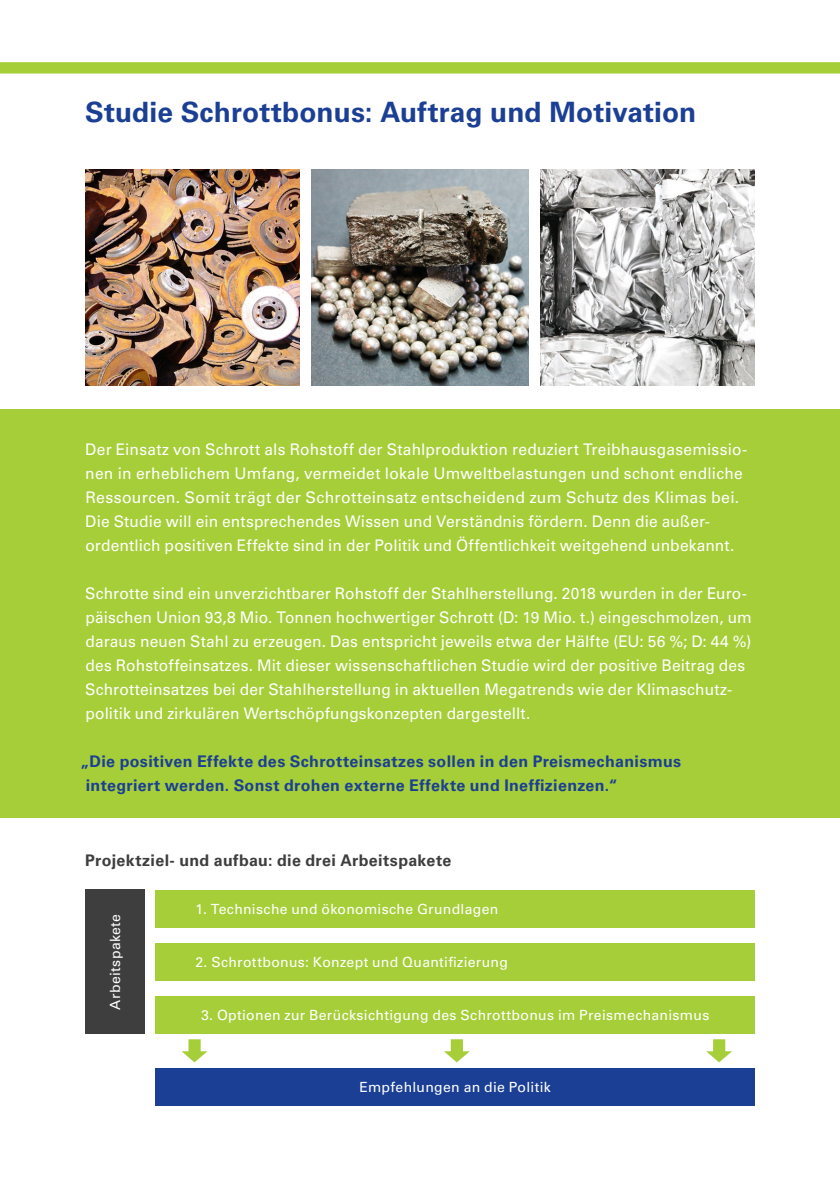
<style>
.page{position:relative;width:840px;height:1191px;background:#fff}
.page>*{position:absolute;margin:0;border:0;box-sizing:border-box;transform-origin:0 0}
.t1{font:700 28px "Univers LT Std";letter-spacing:.005em;color:#1b3f94}
.t2{font:16px/24px "Univers LT Std";letter-spacing:.01em;color:#fff}
.t3{font:700 16px/24px "Univers LT Std";letter-spacing:.025em;color:#1b3f94}
.t4{font:700 16px "Univers LT Std";letter-spacing:.02em;color:#3e3e3f}
.t5{font:14px "Univers LT Std";letter-spacing:.02em;color:#fff}
</style>
<div class="page">
<div style="left:0;top:410px;width:839px;height:408px;background:#a6ce39"></div>
<div style="left:0;top:62px;width:839px;height:12px;background:#a6ce39"></div>
<img style="left:85px;top:170px;width:214px;height:216px">
<img style="left:540px;top:170px;width:214px;height:216px">
<img style="left:312px;top:170px;width:215px;height:216px">
<svg style="left:444px;top:1039px;width:25px;height:23px"></svg>
<svg style="left:706px;top:1039px;width:25px;height:23px"></svg>
<svg style="left:181px;top:1039px;width:26px;height:23px"></svg>
<div style="left:155px;top:890px;width:599px;height:37px;background:#a6ce39"></div>
<div style="left:85px;top:890px;width:60px;height:144px;background:#3e3e3f"></div>
<div style="left:155px;top:943px;width:599px;height:37px;background:#a6ce39"></div>
<div style="left:155px;top:996px;width:599px;height:38px;background:#a6ce39"></div>
<div style="left:155px;top:1068px;width:599px;height:38px;background:#1b3f94"></div>
<h1 class="t1" style="left:85px;top:95px;width:612px">Studie Schrottbonus: Auftrag und Motivation</h1>
<p class="t2" style="left:85px;top:437px;width:663px">Der Einsatz von Schrott als Rohstoff der Stahlproduktion reduziert Treibhausgasemissio&shy;nen in erheblichem Umfang, vermeidet lokale Umweltbelastungen und schont endliche Ressourcen. Somit trägt der Schrotteinsatz entscheidend zum Schutz des Klimas bei.<br>Die Studie will ein entsprechendes Wissen und Verständnis fördern. Denn die außer&shy;ordentlich positiven Effekte sind in der Politik und Öffentlichkeit weitgehend unbekannt.</p>
<p class="t2" style="left:85px;top:581px;width:667px">Schrotte sind ein unverzichtbarer Rohstoff der Stahlherstellung. 2018 wurden in der Euro&shy;päischen Union 93,8 Mio. Tonnen hochwertiger Schrott (D: 19 Mio. t.) eingeschmolzen, um daraus neuen Stahl zu erzeugen. Das entspricht jeweils etwa der Hälfte (EU: 56 %; D: 44 %) des Rohstoffeinsatzes. Mit dieser wissenschaftlichen Studie wird der positive Beitrag des Schrotteinsatzes bei der Stahlherstellung in aktuellen Megatrends wie der Klimaschutz&shy;politik und zirkulären Wertschöpfungskonzepten dargestellt.</p>
<p class="t3" style="left:86px;top:749px;width:596px;text-indent:-5px">„Die positiven Effekte des Schrotteinsatzes sollen in den Preismechanismus integriert werden. Sonst drohen externe Effekte und Ineffizienzen.“</p>
<p class="t4" style="left:85px;top:851px;width:367px">Projektziel- und aufbau: die drei Arbeitspakete</p>
<p class="t5" style="left:195px;top:900px;width:304px">1. Technische und ökonomische Grundlagen</p>
<p class="t5" style="left:107px;top:1009px;width:97px;rotate:-90deg">Arbeitspakete</p>
<p class="t5" style="left:195px;top:953px;width:314px">2. Schrottbonus: Konzept und Quantifizierung</p>
<p class="t5" style="left:201px;top:1006px;width:509px">3. Optionen zur Berücksichtigung des Schrottbonus im Preismechanismus</p>
<p class="t5" style="left:359px;top:1079px;width:193px">Empfehlungen an die Politik</p>
</div>
